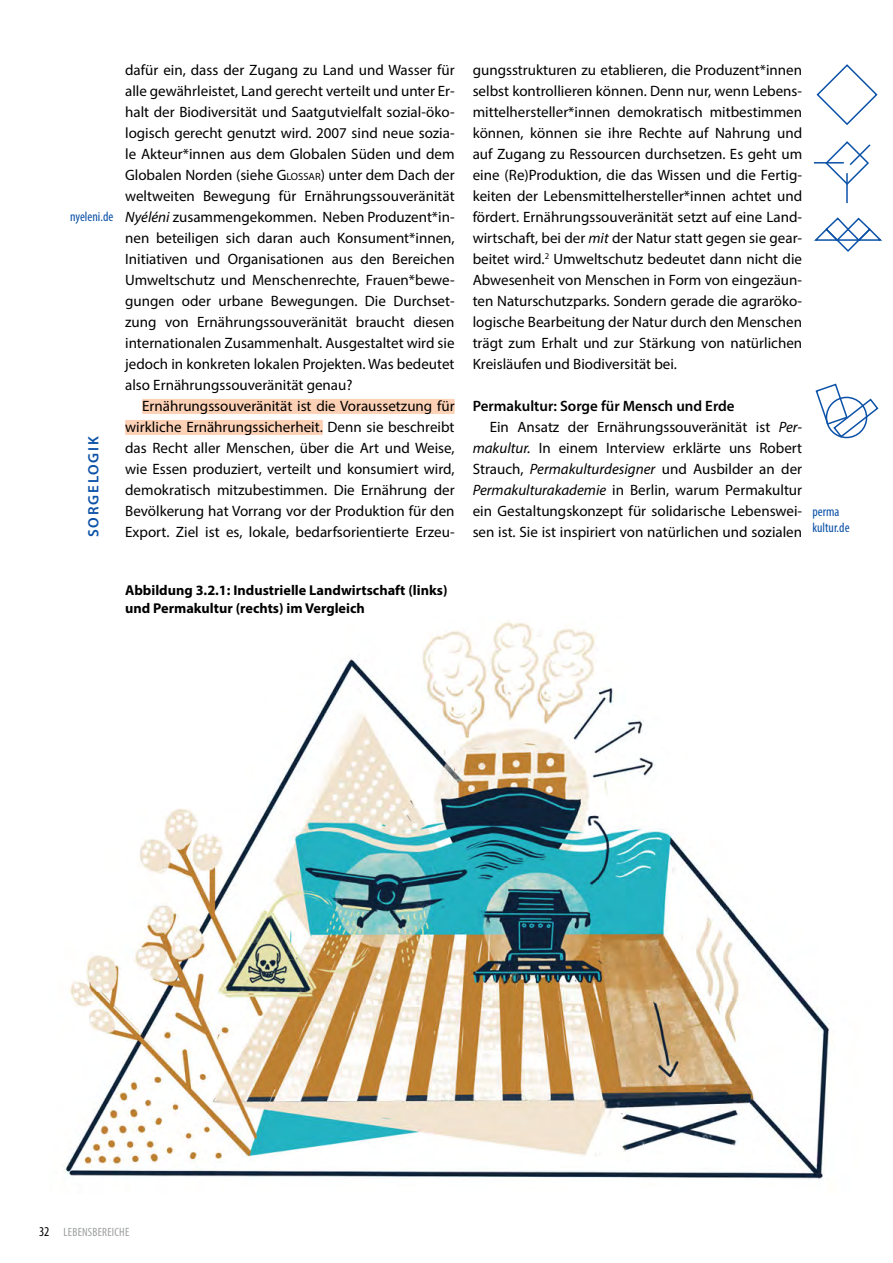
<style>
.page{position:relative;width:893px;height:1263px;background:#fff}
.page>*{position:absolute;margin:0;border:0;box-sizing:border-box;transform-origin:0 0}
.t1{font:15px/21px "Myriad Pro";color:#000;text-align:justify}
.t2{font:600 15px "Myriad Pro";color:#000}
.t3{font:600 15px "Myriad Pro";letter-spacing:.12em;color:#0b51a7}
.t4{font:700 14.25px/17.1px "Myriad Pro";color:#000}
.t5{font:condensed 13.5px/16.2px "Myriad Pro";color:#0b51a7}
.t6{font:condensed 12px "Myriad Pro";letter-spacing:.02em;color:#9c9e9f}
.s1{font-style:inherit}
.s2{font-size:10.5px}
.s3{font-style:italic}
.s4{font-size:13.5px;color:#000}
</style>
<div class="page">
<div style="left:142px;top:399px;width:312px;height:15px;background:#fdd1b5"></div>
<div style="left:125px;top:420px;width:198px;height:15px;background:#fdd1b5"></div>
<hr style="left:845px;top:173px;width:2px;height:30px;background:#0b51a7">
<hr style="left:813px;top:162px;width:30px;height:1px;background:#0b51a7">
<svg style="left:823px;top:141px;width:48px;height:45px"></svg>
<svg style="left:816px;top:64px;width:62px;height:61px"></svg>
<svg style="left:814px;top:217px;width:68px;height:35px"></svg>
<svg style="left:815px;top:383px;width:64px;height:55px"></svg>
<div style="left:825px;top:396px;width:41px;height:42px;border:2px solid #0b51a7;border-radius:50%"></div>
<img style="left:64px;top:621px;width:766px;height:559px">
<p class="t5" style="left:70px;top:208px;width:45px">nyeleni.de</p>
<p class="t3" style="left:84px;top:537px;width:102px;rotate:-90deg">SORGELOGIK</p>
<p class="t1" style="left:125px;top:59px;width:331px">dafür ein, dass der Zugang zu Land und Wasser für alle gewährleistet, Land gerecht verteilt und unter Er&shy;halt der Biodiversität und Saatgutvielfalt sozial-öko&shy;logisch gerecht genutzt wird. 2007 sind neue sozia&shy;le Akteur*innen aus dem Globalen Süden und dem Globalen Norden (siehe <span class="s1">G</span><span class="s2">LOSSAR</span>) unter dem Dach der weltweiten Bewegung für Ernährungssouveränität <span class="s3">Nyéléni</span> zusammengekommen. Neben Produzent*in&shy;nen beteiligen sich daran auch Konsument*innen, Initiativen und Organisationen aus den Bereichen Umweltschutz und Menschenrechte, Frauen*bewe&shy;gungen oder urbane Bewegungen. Die Durchset&shy;zung von Ernährungssouveränität braucht diesen internationalen Zusammenhalt. Ausgestaltet wird sie jedoch in konkreten lokalen Projekten. Was bedeutet also Ernährungssouveränität genau?</p>
<p class="t1" style="left:125px;top:395px;width:331px;text-indent:17px">Ernährungssouveränität ist die Voraussetzung für wirkliche Ernährungssicherheit. Denn sie beschreibt das Recht aller Menschen, über die Art und Weise, wie Essen produziert, verteilt und konsumiert wird, demokratisch mitzubestimmen. Die Ernährung der Bevölkerung hat Vorrang vor der Produktion für den Export. Ziel ist es, lokale, bedarfsorientierte Erzeu-</p>
<p class="t4" style="left:125px;top:581px;width:324px">Abbildung 3.2.1: Industrielle Landwirtschaft (links) und Permakultur (rechts) im Vergleich</p>
<p class="t1" style="left:472px;top:59px;width:331px">gungsstrukturen zu etablieren, die Produzent*innen selbst kontrollieren können. Denn nur, wenn Lebens&shy;mittelhersteller*innen demokratisch mitbestimmen können, können sie ihre Rechte auf Nahrung und auf Zugang zu Ressourcen durchsetzen. Es geht um eine (Re)Produktion, die das Wissen und die Fertig&shy;keiten der Lebensmittelhersteller*innen achtet und fördert. Ernährungssouveränität setzt auf eine Land&shy;wirtschaft, bei der <span class="s3">mit</span> der Natur statt gegen sie gear&shy;beitet wird.<sup>2</sup> Umweltschutz bedeutet dann nicht die Abwesenheit von Menschen in Form von eingezäun&shy;ten Naturschutzparks. Sondern gerade die agraröko&shy;logische Bearbeitung der Natur durch den Menschen trägt zum Erhalt und zur Stärkung von natürlichen Kreisläufen und Biodiversität bei.</p>
<p class="t2" style="left:472px;top:396px;width:263px">Permakultur: Sorge für Mensch und Erde</p>
<p class="t1" style="left:489px;top:416px;width:314px">Ein Ansatz der Ernährungssouveränität ist <span class="s3">Per-</span></p>
<p class="t1" style="left:472px;top:437px;width:331px"><span class="s3">makultur.</span> In einem Interview erklärte uns Robert</p>
<p class="t1" style="left:472px;top:458px;width:331px">Strauch, <span class="s3">Permakulturdesigner</span> und Ausbilder an der</p>
<p class="t1" style="left:472px;top:479px;width:331px"><span class="s3">Permakulturakademie</span> in Berlin, warum Permakultur</p>
<p class="t1" style="left:472px;top:500px;width:331px">ein Gestaltungskonzept für solidarische Lebenswei-</p>
<p class="t1" style="left:472px;top:521px;width:331px">sen ist. Sie ist inspiriert von natürlichen und sozialen</p>
<p class="t5" style="left:812px;top:503px;width:39px">perma kultur.de</p>
<p class="t6" style="left:39px;top:1224px;width:92px"><span class="s4">32</span> LEBENSBEREICHE</p>
</div>
